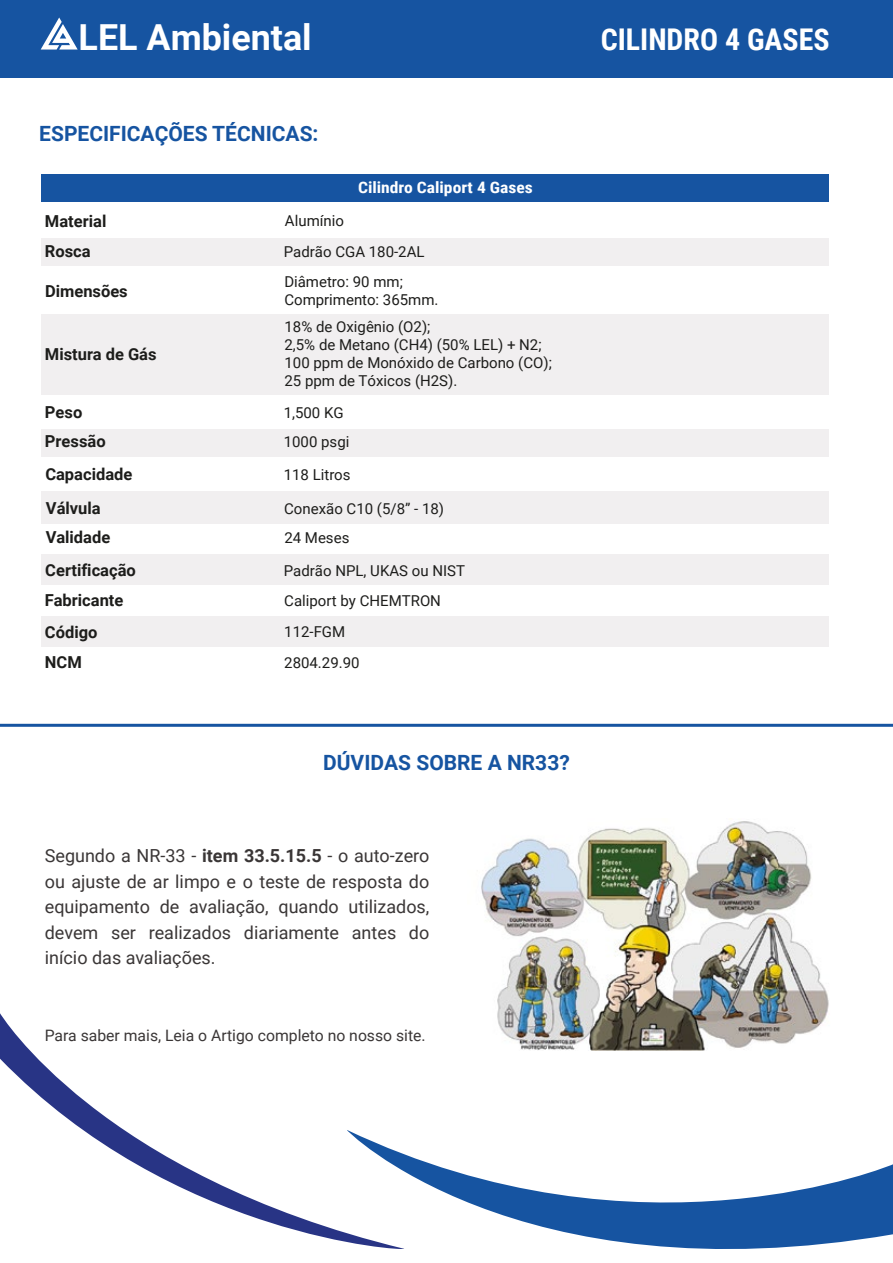
<style>
.page{position:relative;width:893px;height:1263px;background:#fff}
.page>*{position:absolute;margin:0;border:0;box-sizing:border-box;transform-origin:0 0}
.t1{font:700 35.85px "Roboto";color:#fff}
.t2{font:700 30px "Roboto Condensed";color:#fff}
.t3{font:700 21px "Roboto";color:#1654a1}
.t4{font:18px/25.5px "Roboto";color:#3a3636;text-align:justify}
.t5{font:700 16.5px/29.7px "Roboto";color:#1d1d1b}
.t6{font:15.75px "Roboto";color:#3a3636}
.t7{font:700 15.75px "Roboto Condensed";color:#fff;scale:1.11 1}
.t8{font:15px/30.6px "Roboto";color:#1d1d1b}
.s1{font-weight:700}
</style>
<div class="page">
<div style="left:0;top:0;width:893px;height:77px;background:#1654a1"></div>
<svg style="left:404px;top:1154px;width:489px;height:95px"></svg>
<svg style="left:0;top:1013px;width:404px;height:236px"></svg>
<div style="left:41px;top:175px;width:788px;height:27px;background:#1654a1"></div>
<div style="left:41px;top:238px;width:788px;height:28px;background:#f1eff0"></div>
<div style="left:41px;top:314px;width:788px;height:81px;background:#f1eff0"></div>
<div style="left:41px;top:429px;width:788px;height:28px;background:#f1eff0"></div>
<div style="left:41px;top:491px;width:788px;height:32px;background:#f1eff0"></div>
<div style="left:41px;top:554px;width:788px;height:31px;background:#f1eff0"></div>
<div style="left:41px;top:616px;width:788px;height:31px;background:#f1eff0"></div>
<hr style="left:0;top:724px;width:893px;height:3px;background:#1654a1">
<svg style="left:41px;top:17px;width:37px;height:33px"></svg>
<img style="left:481px;top:821px;width:348px;height:229px">
<h1 class="t1" style="left:79px;top:12px;width:235px">LEL Ambiental</h1>
<h3 class="t3" style="left:39px;top:119px;width:281px">ESPECIFICAÇÕES TÉCNICAS:</h3>
<p class="t7" style="left:358px;top:177px;width:159px">Cilindro Caliport 4 Gases</p>
<p class="t5" style="left:45px;top:206px;width:63px">Material</p>
<p class="t8" style="left:285px;top:205px;width:61px">Alumínio</p>
<p class="t5" style="left:45px;top:236px;width:47px">Rosca</p>
<p class="t5" style="left:45px;top:276px;width:84px">Dimensões</p>
<p class="t8" style="left:284px;top:236px;width:142px;line-height:30px">Padrão CGA 180-2AL<br>Diâmetro: 90 mm;</p>
<p class="t8" style="left:284px;top:286px;width:156px;line-height:26.7px">Comprimento: 365mm.<br>18% de Oxigênio (O2);</p>
<p class="t8" style="left:284px;top:335px;width:269px;line-height:18px">2,5% de Metano (CH4) (50% LEL) + N2;<br>100 ppm de Monóxido de Carbono (CO);<br>25 ppm de Tóxicos (H2S).</p>
<p class="t8" style="left:284px;top:397px;width:67px;line-height:29.4px">1,500 KG<br>1000 psgi</p>
<p class="t8" style="left:284px;top:459px;width:68px">118 Litros</p>
<p class="t8" style="left:284px;top:493px;width:161px;line-height:29.2px">Conexão C10 (5/8” - 18)<br>24 Meses</p>
<p class="t8" style="left:284px;top:555px;width:183px">Padrão NPL, UKAS ou NIST<br>Caliport by CHEMTRON<br>112-FGM<br>2804.29.90</p>
<p class="t5" style="left:45px;top:339px;width:113px">Mistura de Gás</p>
<p class="t5" style="left:45px;top:396px;width:62px">Peso<br>Pressão</p>
<p class="t5" style="left:45px;top:457px;width:89px;line-height:33.9px">Capacidade<br>Válvula</p>
<p class="t5" style="left:45px;top:520px;width:92px;line-height:32.8px">Validade<br>Certificação</p>
<p class="t5" style="left:45px;top:584px;width:80px;line-height:31.8px">Fabricante<br>Código</p>
<p class="t5" style="left:45px;top:647px;width:38px">NCM</p>
<h2 class="t2" style="left:601px;top:19px;width:230px">CILINDRO 4 GASES</h2>
<h3 class="t3" style="left:323px;top:747px;width:248px">DÚVIDAS SOBRE A NR33?</h3>
<p class="t4" style="left:45px;top:842px;width:386px">Segundo a NR-33 - <span class="s1">item 33.5.15.5</span> - o auto-zero ou ajuste de ar limpo e o teste de resposta do equipamento de avaliação, quando utilizados, devem ser realizados diariamente antes do início das avaliações.</p>
<p class="t6" style="left:45px;top:1024px;width:382px">Para saber mais, Leia o Artigo completo no nosso site.</p>
</div>
